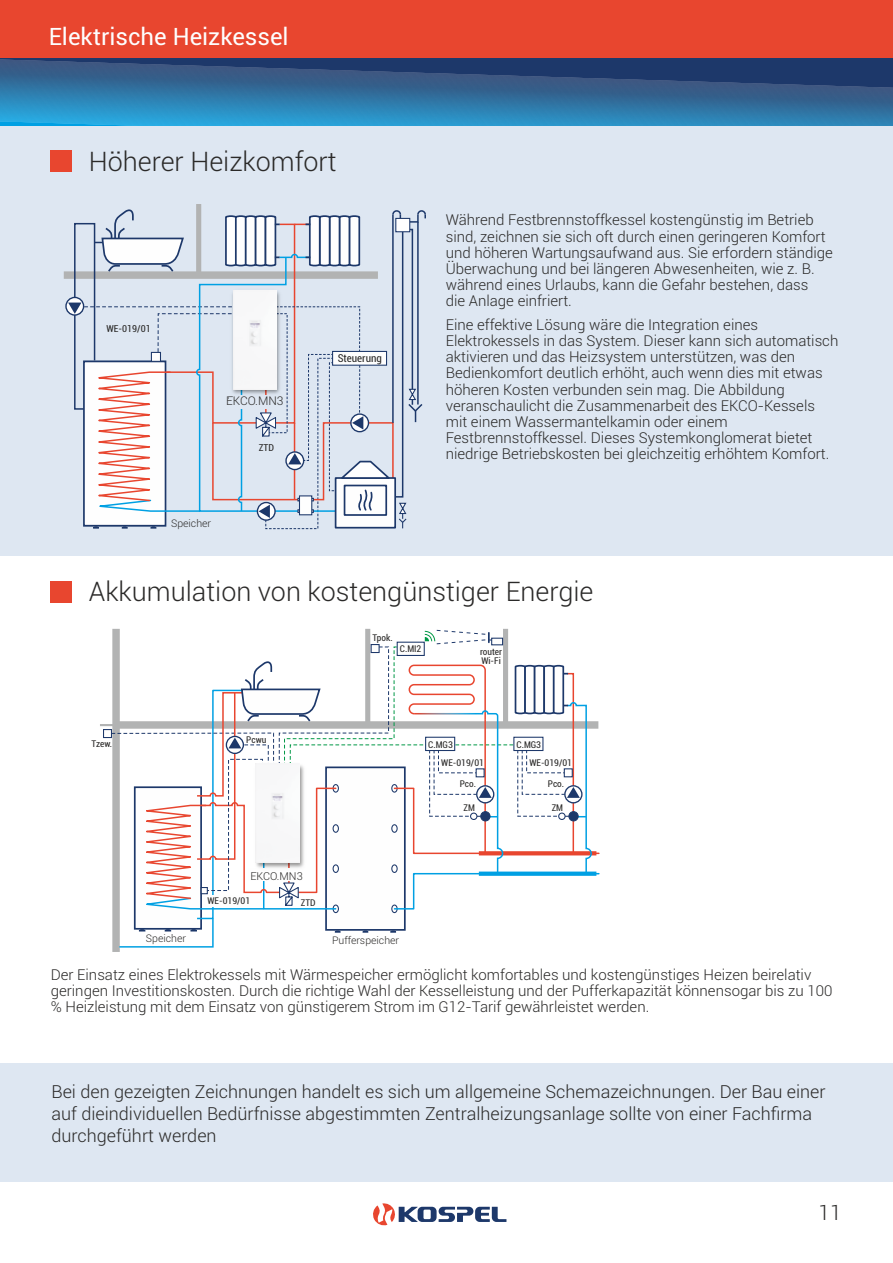
<style>
.page{position:relative;width:893px;height:1263px;background:#fff}
.page>*{position:absolute;margin:0;border:0;box-sizing:border-box;transform-origin:0 0}
.t1{font:300 27px "Roboto";color:#2b2a29}
.t2{font:24px "Roboto";color:#fefefe}
.t3{font:300 21px "Roboto";color:#2b2a29}
.t4{font:300 18px/21.6px "Roboto";color:#2b2a29}
.t5{font:300 15px/16.2px "Roboto";color:#2b2a29}
.t6{font:300 12px "Roboto";color:#2b2a29}
.t7{font:condensed 10.95px "Roboto";color:#2b2a29}
.t8{font:300 10.95px "Roboto";color:#2b2a29}
.t9{font:300 10.5px "Roboto";color:#2b2a29}
.t10{font:condensed 9.75px "Roboto";color:#2b2a29}
.t11{font:condensed 9.3px/9px "Roboto";color:#2b2a29}
</style>
<div class="page">
<svg style="left:0;top:58px;width:893px;height:68px;background:#2c6797"></svg>
<div style="left:0;top:1063px;width:893px;height:119px;background:#dee7f2"></div>
<div style="left:0;top:0;width:893px;height:58px;background:#e8462f"></div>
<svg style="left:373px;top:1203px;width:133px;height:23px"></svg>
<div style="left:0;top:126px;width:893px;height:430px;background:#dee7f2"></div>
<div style="left:196px;top:204px;width:5px;height:71px;background:#b2b3b3"></div>
<svg style="left:65px;top:297px;width:19px;height:19px"></svg>
<div style="left:51px;top:581px;width:21px;height:21px;background:#e8462f"></div>
<div style="left:51px;top:151px;width:21px;height:21px;background:#e8462f"></div>
<svg style="left:68px;top:209px;width:358px;height:321px"></svg>
<svg style="left:100px;top:629px;width:500px;height:319px"></svg>
<h2 class="t2" style="left:49px;top:27px;width:241px">Elektrische Heizkessel</h2>
<h1 class="t1" style="left:89px;top:151px;width:249px">Höherer Heizkomfort</h1>
<p class="t10" style="left:106px;top:325px;width:46px">WE-019/01</p>
<p class="t6" style="left:226px;top:396px;width:59px">EKCO.MN3</p>
<p class="t10" style="left:259px;top:443px;width:17px">ZTD</p>
<p class="t9" style="left:171px;top:519px;width:42px">Speicher</p>
<p class="t7" style="left:338px;top:353px;width:46px">Steuerung</p>
<p class="t5" style="left:446px;top:214px;width:389px">Während Festbrennstoffkessel kostengünstig im Betrieb sind, zeichnen sie sich oft durch einen geringeren Komfort und höheren Wartungsaufwand aus. Sie erfordern ständige Überwachung und bei längeren Abwesenheiten, wie z. B. während eines Urlaubs, kann die Gefahr bestehen, dass<br>die Anlage einfriert.</p>
<p class="t5" style="left:446px;top:318px;width:394px">Eine effektive Lösung wäre die Integration eines Elektrokessels in das System. Dieser kann sich automatisch aktivieren und das Heizsystem unterstützen, was den Bedienkomfort deutlich erhöht, auch wenn dies mit etwas höheren Kosten verbunden sein mag. Die Abbildung veranschaulicht die Zusammenarbeit des EKCO-Kessels mit einem Wassermantelkamin oder einem Festbrennstoffkessel. Dieses Systemkonglomerat bietet niedrige Betriebskosten bei gleichzeitig erhöhtem Komfort.</p>
<h1 class="t1" style="left:89px;top:581px;width:506px">Akkumulation von kostengünstiger Energie</h1>
<p class="t11" style="left:92px;top:740px;width:22px">Tzew.</p>
<p class="t11" style="left:373px;top:634px;width:22px">Tpok.</p>
<p class="t11" style="left:400px;top:645px;width:23px">C.MI2</p>
<p class="t11" style="left:480px;top:648px;width:23px">router<br>Wi-Fi</p>
<p class="t11" style="left:246px;top:736px;width:22px">Pcwu</p>
<p class="t9" style="left:146px;top:934px;width:42px">Speicher</p>
<p class="t8" style="left:251px;top:871px;width:54px">EKCO.MN3</p>
<p class="t11" style="left:207px;top:897px;width:44px">WE-019/01</p>
<p class="t11" style="left:301px;top:899px;width:16px">ZTD</p>
<p class="t9" style="left:332px;top:936px;width:69px">Pufferspeicher</p>
<p class="t11" style="left:428px;top:741px;width:26px">C.MG3</p>
<p class="t11" style="left:516px;top:741px;width:26px">C.MG3</p>
<p class="t11" style="left:441px;top:759px;width:44px">WE-019/01</p>
<p class="t11" style="left:460px;top:780px;width:18px">Pco.</p>
<p class="t11" style="left:464px;top:804px;width:13px">ZM</p>
<p class="t11" style="left:529px;top:759px;width:44px">WE-019/01</p>
<p class="t11" style="left:548px;top:780px;width:18px">Pco.</p>
<p class="t11" style="left:552px;top:804px;width:13px">ZM</p>
<p class="t5" style="left:51px;top:968px;width:783px">Der Einsatz eines Elektrokessels mit Wärmespeicher ermöglicht komfortables und kostengünstiges Heizen beirelativ geringen Investitionskosten. Durch die richtige Wahl der Kesselleistung und der Pufferkapazität könnensogar bis zu 100 % Heizleistung mit dem Einsatz von günstigerem Strom im G12-Tarif gewährleistet werden.</p>
<p class="t4" style="left:52px;top:1083px;width:775px">Bei den gezeigten Zeichnungen handelt es sich um allgemeine Schemazeichnungen. Der Bau einer auf dieindividuellen Bedürfnisse abgestimmten Zentralheizungsanlage sollte von einer Fachfirma durchgeführt werden</p>
<h3 class="t3" style="left:818px;top:1204px;width:25px">11</h3>
</div>
